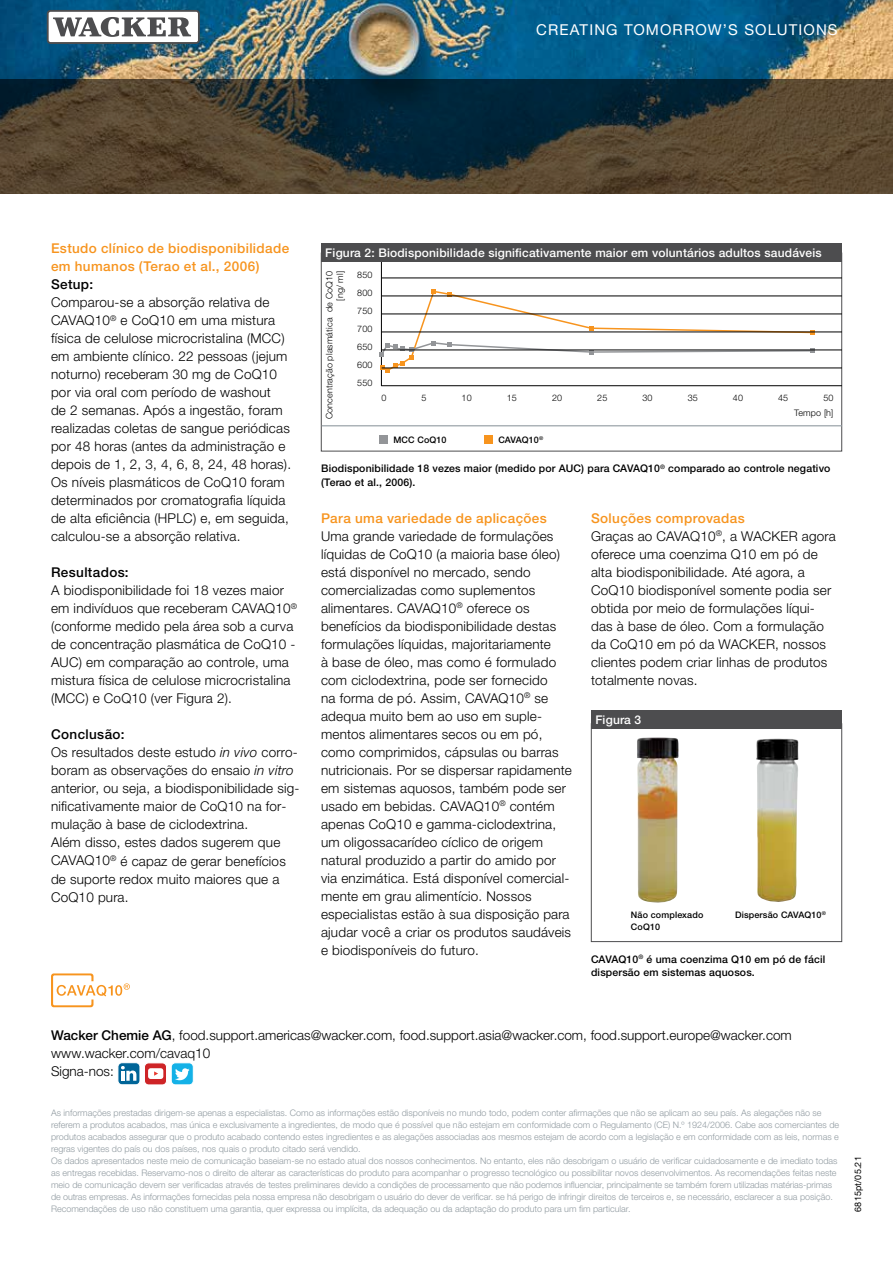
<style>
.page{position:relative;width:893px;height:1263px;background:#fff}
.page>*{position:absolute;margin:0;border:0;box-sizing:border-box;transform-origin:0 0}
.t1{font:15px "Helvetica Panfor Wacker";letter-spacing:.075em;color:#fff}
.t2{font:300 13.5px/18px "Helvetica Panfor Wacker";letter-spacing:.015em;color:#000}
.t3{font:500 13.5px/18px "Helvetica Panfor Wacker";letter-spacing:.03em;color:#f7941e}
.t4{font:500 13.5px "Helvetica Panfor Wacker";letter-spacing:.025em;color:#000}
.t5{font:500 12px "Helvetica Panfor Wacker";letter-spacing:.015em;color:#fff}
.t6{font:500 10.5px/13.5px "Helvetica Panfor Wacker";letter-spacing:.015em;color:#000}
.t7{font:300 9px/12px "Helvetica Panfor Wacker";color:#919ba1}
.t8{font:300 9px/18px "Helvetica Panfor Wacker";letter-spacing:.015em;color:#000;text-align:justify}
.t9{font:500 9px/12px "Helvetica Panfor Wacker";letter-spacing:.015em;color:#000}
.t10{font:9px "Helvetica Panfor Wacker";letter-spacing:.015em;color:#000}
.t11{font:500 9px "Helvetica Panfor Wacker";letter-spacing:-.005em;color:#000}
.s1{font-weight:500}
.s2{font-style:italic}
.s3{font-weight:500;color:#f7941e}
</style>
<div class="page">
<div style="left:591px;top:723px;width:251px;height:219px;border:1px solid #4d4d4f"></div>
<div style="left:591px;top:711px;width:251px;height:18px;background:#4d4d4f"></div>
<img style="left:637px;top:737px;width:42px;height:166px">
<img style="left:756px;top:738px;width:43px;height:164px">
<img style="left:0;top:0;width:893px;height:79px">
<svg style="left:0;top:79px;width:893px;height:114px;background:#3c3b32"></svg>
<div style="left:47px;top:10px;width:153px;height:34px;background:linear-gradient(to right,#585859,#565657);border-radius:4px"></div>
<div style="left:49px;top:12px;width:149px;height:30px;background:#fff;border-radius:2px"></div>
<svg style="left:53px;top:17px;width:138px;height:20px"></svg>
<svg style="left:118px;top:1062px;width:76px;height:23px"></svg>
<hr style="left:381px;top:251px;width:1px;height:135px;background:#000">
<div style="left:380px;top:435px;width:8px;height:8px;background:#939598"></div>
<div style="left:485px;top:435px;width:8px;height:8px;background:#f7941e"></div>
<hr style="left:322px;top:425px;width:520px;height:1px;background:#919ba1">
<div style="left:321px;top:244px;width:521px;height:18px;background:#4d4d4f"></div>
<svg style="left:379px;top:289px;width:435px;height:83px"></svg>
<hr style="left:382px;top:278px;width:460px;height:1px;background:#000">
<hr style="left:382px;top:296px;width:460px;height:1px;background:#000">
<hr style="left:382px;top:314px;width:460px;height:1px;background:#000">
<hr style="left:382px;top:332px;width:460px;height:1px;background:#000">
<hr style="left:382px;top:350px;width:460px;height:1px;background:#000">
<hr style="left:382px;top:368px;width:460px;height:1px;background:#000">
<hr style="left:381px;top:385px;width:461px;height:1px;background:#000">
<svg style="left:51px;top:973px;width:79px;height:34px"></svg>
<p class="t1" style="left:536px;top:20px;width:303px">CREATING TOMORROW’S SOLUTIONS</p>
<p class="t3" style="left:51px;top:240px;width:240px">Estudo clínico de biodisponibilidade em humanos (Terao et al., 2006)</p>
<p class="t4" style="left:51px;top:276px;width:44px">Setup:</p>
<p class="t2" style="left:51px;top:294px;width:242px">Comparou-se a absorção relativa de CAVAQ10<sup>®</sup> e CoQ10 em uma mistura física de celulose microcristalina (MCC) em ambiente clínico. 22 pessoas (jejum noturno) receberam 30 mg de CoQ10 por via oral com período de washout<br>de 2 semanas. Após a ingestão, foram realizadas coletas de sangue periódicas por 48 horas (antes da administração e depois de 1, 2, 3, 4, 6, 8, 24, 48 horas).<br>Os níveis plasmáticos de CoQ10 foram determinados por cromatografia líquida de alta eficiência (HPLC) e, em seguida, calculou-se a absorção relativa.</p>
<p class="t4" style="left:51px;top:564px;width:79px">Resultados:</p>
<p class="t2" style="left:51px;top:582px;width:248px">A biodisponibilidade foi 18 vezes maior em indivíduos que receberam CAVAQ10<sup>® </sup>(conforme medido pela área sob a curva de concentração plasmática de CoQ10 - AUC) em comparação ao controle, uma mistura física de celulose microcristalina (MCC) e CoQ10 (ver Figura 2).</p>
<p class="t2" style="left:51px;top:726px;width:250px"><span class="s1">Conclusão:<br></span>Os resultados deste estudo <span class="s2">in vivo</span> corro&shy;boram as observações do ensaio <span class="s2">in vitro </span>anterior, ou seja, a biodisponibilidade sig&shy;nificativamente maior de CoQ10 na for&shy;mulação à base de ciclodextrina.<br>Além disso, estes dados sugerem que<br>CAVAQ10<sup>®</sup> é capaz de gerar benefícios de suporte redox muito maiores que a<br>CoQ10 pura.</p>
<p class="t5" style="left:325px;top:246px;width:498px">Figura 2: Biodisponibilidade significativamente maior em voluntários adultos saudáveis</p>
<p class="t8" style="left:324px;top:419px;width:150px;line-height:10.8px;text-align:right;rotate:-90deg">Concentração plasmática de CoQ10 [ng/ ml]</p>
<p class="t8" style="left:357px;top:266px;width:17px">850<br>800<br>750<br>700<br>650<br>600<br>550</p>
<p class="t8" style="left:381px;top:389px;width:7px">0</p>
<p class="t8" style="left:421px;top:389px;width:7px">5</p>
<p class="t8" style="left:462px;top:389px;width:12px">10</p>
<p class="t8" style="left:507px;top:389px;width:12px">15</p>
<p class="t8" style="left:552px;top:389px;width:12px">20</p>
<p class="t8" style="left:597px;top:389px;width:12px">25</p>
<p class="t8" style="left:642px;top:389px;width:12px">30</p>
<p class="t8" style="left:688px;top:389px;width:12px">35</p>
<p class="t8" style="left:733px;top:389px;width:12px">40</p>
<p class="t8" style="left:778px;top:389px;width:12px">45</p>
<p class="t8" style="left:823px;top:389px;width:12px">50</p>
<p class="t9" style="left:393px;top:433px;width:55px">MCC CoQ10</p>
<p class="t11" style="left:498px;top:435px;width:46px">CAVAQ10<sup>®</sup></p>
<p class="t8" style="left:794px;top:403px;width:41px">Tempo [h]</p>
<p class="t6" style="left:321px;top:462px;width:511px">Biodisponibilidade 18 vezes maior (medido por AUC) para CAVAQ10<sup>®</sup> comparado ao controle negativo (Terao et al., 2006).</p>
<p class="t3" style="left:321px;top:509px;width:227px">Para uma variedade de aplicações</p>
<p class="t2" style="left:321px;top:527px;width:252px">Uma grande variedade de formulações líquidas de CoQ10 (a maioria base óleo) está disponível no mercado, sendo comercializadas como suplementos alimentares. CAVAQ10<sup>®</sup> oferece os benefícios da biodisponibilidade destas formulações líquidas, majoritariamente<br>à base de óleo, mas como é formulado com ciclodextrina, pode ser fornecido<br>na forma de pó. Assim, CAVAQ10<sup>®</sup> se adequa muito bem ao uso em suple&shy;mentos alimentares secos ou em pó, como comprimidos, cápsulas ou barras nutricionais. Por se dispersar rapidamente em sistemas aquosos, também pode ser usado em bebidas. CAVAQ10<sup>®</sup> contém apenas CoQ10 e gamma-ciclodextrina, um oligossacarídeo cíclico de origem natural produzido a partir do amido por via enzimática. Está disponível comercial&shy;mente em grau alimentício. Nossos especialistas estão à sua disposição para ajudar você a criar os produtos saudáveis e biodisponíveis do futuro.</p>
<p class="t2" style="left:591px;top:509px;width:246px"><span class="s3">Soluções comprovadas<br></span>Graças ao CAVAQ10<sup>®</sup>, a WACKER agora oferece uma coenzima Q10 em pó de alta biodisponibilidade. Até agora, a<br>CoQ10 biodisponível somente podia ser obtida por meio de formulações líqui&shy;das à base de óleo. Com a formulação da CoQ10 em pó da WACKER, nossos clientes podem criar linhas de produtos totalmente novas.</p>
<p class="t5" style="left:595px;top:712px;width:47px">Figura 3</p>
<p class="t9" style="left:631px;top:908px;width:74px">Não complexado<br>CoQ10</p>
<p class="t9" style="left:735px;top:908px;width:92px">Dispersão CAVAQ10<sup>®</sup></p>
<p class="t6" style="left:591px;top:952px;width:236px">CAVAQ10<sup>®</sup> é uma coenzima Q10 em pó de fácil dispersão em sistemas aquosos.</p>
<p class="t2" style="left:51px;top:1026px;width:742px"><span class="s1">Wacker Chemie AG</span>, food.support.americas@wacker.com, food.support.asia@wacker.com, food.support.europe@wacker.com www.wacker.com/cavaq10<br>Signa-nos:</p>
<p class="t7" style="left:51px;top:1106px;width:790px">As informações prestadas dirigem-se apenas a especialistas. Como as informações estão disponíveis no mundo todo, podem conter afirmações que não se aplicam ao seu país. As alegações não se referem a produtos acabados, mas única e exclusivamente a ingredientes, de modo que é possível que não estejam em conformidade com o Regulamento (CE) N.º 1924/2006. Cabe aos comerciantes de produtos acabados assegurar que o produto acabado contendo estes ingredientes e as alegações associadas aos mesmos estejam de acordo com a legislação e em conformidade com as leis, normas e regras vigentes do país ou dos países, nos quais o produto citado será vendido.<br>Os dados apresentados neste meio de comunicação baseiam-se no estado atual dos nossos conhecimentos. No entanto, eles não desobrigam o usuário de verificar cuidadosamente e de imediato todas as entregas recebidas. Reservamo-nos o direito de alterar as características do produto para acompanhar o progresso tecnológico ou possibilitar novos desenvolvimentos. As recomendações feitas neste meio de comunicação devem ser verificadas através de testes preliminares devido a condições de processamento que não podemos influenciar, principalmente se também forem utilizadas matérias-primas de outras empresas. As informações fornecidas pela nossa empresa não desobrigam o usuário do dever de verificar. se há perigo de infringir direitos de terceiros e, se necessário, esclarecer a sua posição.<br>Recomendações de uso não constituem uma garantia, quer expressa ou implícita, da adequação ou da adaptação do produto para um fim particular.</p>
<p class="t10" style="left:852px;top:1212px;width:57px;rotate:-90deg">6815pt/05.21</p>
</div>
